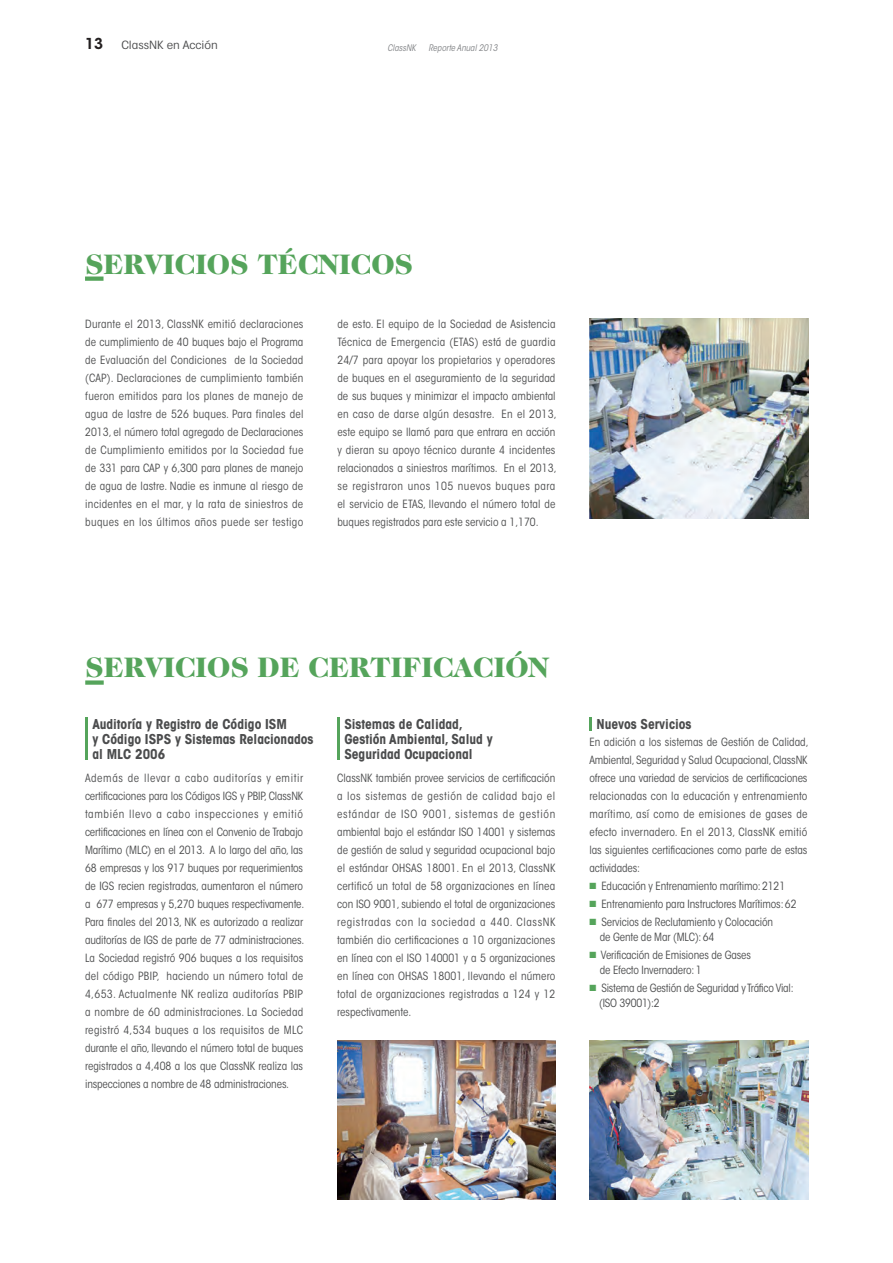
<style>
.page{position:relative;width:893px;height:1263px;background:#fff}
.page>*{position:absolute;margin:0;border:0;box-sizing:border-box;transform-origin:0 0}
.t1{font:900 28.5px "Caslon 224 Std";color:#55a45b}
.t2{font:700 condensed 13.5px/15px "ITC Avant Garde Std";color:#4b4c4d}
.t3{font:condensed 11.25px/18px "ITC Avant Garde Std";color:#4b4c4d;text-align:justify}
.t4{font:condensed 11.25px/15px "ITC Avant Garde Std";letter-spacing:-.02em;color:#4b4c4d}
.t5{font:condensed 11.25px "ITC Avant Garde Std";color:#4b4c4d;scale:1.2 1}
.t6{font:italic condensed 9px "ITC Avant Garde Std";color:#808285}
.s1{font-weight:600;font-stretch:normal;font-size:15px;color:#231f20}
.s2{color:#55a45b}
</style>
<div class="page">
<div style="left:85px;top:680px;width:19px;height:5px;background:#55a45b"></div>
<svg style="left:589px;top:718px;width:3px;height:13px"></svg>
<hr style="left:337px;top:718px;width:3px;height:42px;background:#55a45b">
<hr style="left:85px;top:718px;width:3px;height:42px;background:#55a45b">
<img style="left:589px;top:1040px;width:220px;height:159px">
<img style="left:337px;top:1040px;width:219px;height:159px">
<img style="left:590px;top:319px;width:219px;height:200px">
<div style="left:85px;top:276px;width:19px;height:5px;background:#55a45b"></div>
<p class="t5" style="left:85px;top:39px;width:112px"><span class="s1">13</span> ClassNK en Acción</p>
<p class="t6" style="left:388px;top:42px;width:30px">ClassNK</p>
<p class="t6" style="left:428px;top:42px;width:71px">Reporte Anual 2013</p>
<h1 class="t1" style="left:85px;top:247px;width:329px">SERVICIOS TÉCNICOS</h1>
<p class="t3" style="left:85px;top:315px;width:220px">Durante el 2013, ClassNK emitió declaraciones de cumplimiento de 40 buques bajo el Programa de Evaluación del Condiciones de la Sociedad (CAP). Declaraciones de cumplimiento también fueron emitidos para los planes de manejo de agua de lastre de 526 buques. Para finales del 2013, el número total agregado de Declaraciones de Cumplimiento emitidos por la Sociedad fue de 331 para CAP y 6,300 para planes de manejo de agua de lastre. Nadie es inmune al riesgo de incidentes en el mar, y la rata de siniestros de buques en los últimos años puede ser testigo</p>
<p class="t3" style="left:337px;top:315px;width:221px;text-align:left">de esto. El equipo de la Sociedad de Asistencia Técnica de Emergencia (ETAS) está de guardia 24/7 para apoyar los propietarios y operadores de buques en el aseguramiento de la seguridad de sus buques y minimizar el impacto ambiental en caso de darse algún desastre. En el 2013, este equipo se llamó para que entrara en acción y dieran su apoyo técnico durante 4 incidentes relacionados a siniestros marítimos. En el 2013, se registraron unos 105 nuevos buques para el servicio de ETAS, llevando el número total de buques registrados para este servicio a 1,170.</p>
<h1 class="t1" style="left:85px;top:651px;width:465px">SERVICIOS DE CERTIFICACIÓN</h1>
<p class="t2" style="left:92px;top:716px;width:223px">Auditoría y Registro de Código ISM<br>y Código ISPS y Sistemas Relacionados al MLC 2006</p>
<p class="t2" style="left:344px;top:716px;width:120px">Sistemas de Calidad,</p>
<p class="t2" style="left:597px;top:716px;width:96px">Nuevos Servicios</p>
<p class="t2" style="left:344px;top:731px;width:150px">Gestión Ambiental, Salud y<br>Seguridad Ocupacional</p>
<p class="t3" style="left:589px;top:733px;width:221px">En adición a los sistemas de Gestión de Calidad, Ambiental, Seguridad y Salud Ocupacional, ClassNK ofrece una variedad de servicios de certificaciones relacionadas con la educación y entrenamiento marítimo, así como de emisiones de gases de efecto invernadero. En el 2013, ClassNK emitió las siguientes certificaciones como parte de estas actividades:</p>
<p class="t3" style="left:589px;top:877px;width:197px"><span class="s2">■</span> Educación y Entrenamiento marítimo: 2121</p>
<p class="t3" style="left:589px;top:895px;width:209px"><span class="s2">■</span> Entrenamiento para Instructores Marítimos: 62</p>
<p class="t3" style="left:600px;top:914px;width:175px;line-height:15px;text-indent:-10px"><span class="s2">■</span> Servicios de Reclutamiento y Colocación de Gente de Mar (MLC): 64</p>
<p class="t3" style="left:600px;top:947px;width:153px;line-height:15px;text-indent:-10px"><span class="s2">■</span> Verificación de Emisiones de Gases de Efecto Invernadero: 1</p>
<p class="t4" style="left:599px;top:980px;width:196px;text-indent:-10px"><span class="s2">■</span> Sistema de Gestión de Seguridad y Tráfico Vial: (ISO 39001):2</p>
<p class="t3" style="left:85px;top:769px;width:221px">Además de llevar a cabo auditorías y emitir certificaciones para los Códigos IGS y PBIP, ClassNK también llevo a cabo inspecciones y emitió certificaciones en línea con el Convenio de Trabajo Marítimo (MLC) en el 2013. A lo largo del año, las 68 empresas y los 917 buques por requerimientos de IGS recien registradas, aumentaron el número a 677 empresas y 5,270 buques respectivamente.<br>Para finales del 2013, NK es autorizado a realizar auditorías de IGS de parte de 77 administraciones.<br>La Sociedad registró 906 buques a los requisitos del código PBIP, haciendo un número total de 4,653. Actualmente NK realiza auditorías PBIP a nombre de 60 administraciones. La Sociedad registró 4,534 buques a los requisitos de MLC durante el año, llevando el número total de buques registrados a 4,408 a los que ClassNK realiza las inspecciones a nombre de 48 administraciones.</p>
<p class="t3" style="left:337px;top:769px;width:220px">ClassNK también provee servicios de certificación a los sistemas de gestión de calidad bajo el estándar de ISO 9001, sistemas de gestión ambiental bajo el estándar ISO 14001 y sistemas de gestión de salud y seguridad ocupacional bajo el estándar OHSAS 18001. En el 2013, ClassNK certificó un total de 58 organizaciones en línea con ISO 9001, subiendo el total de organizaciones registradas con la sociedad a 440. ClassNK también dio certificaciones a 10 organizaciones en línea con el ISO 140001 y a 5 organizaciones en línea con OHSAS 18001, llevando el número total de organizaciones registradas a 124 y 12 respectivamente.</p>
</div>
